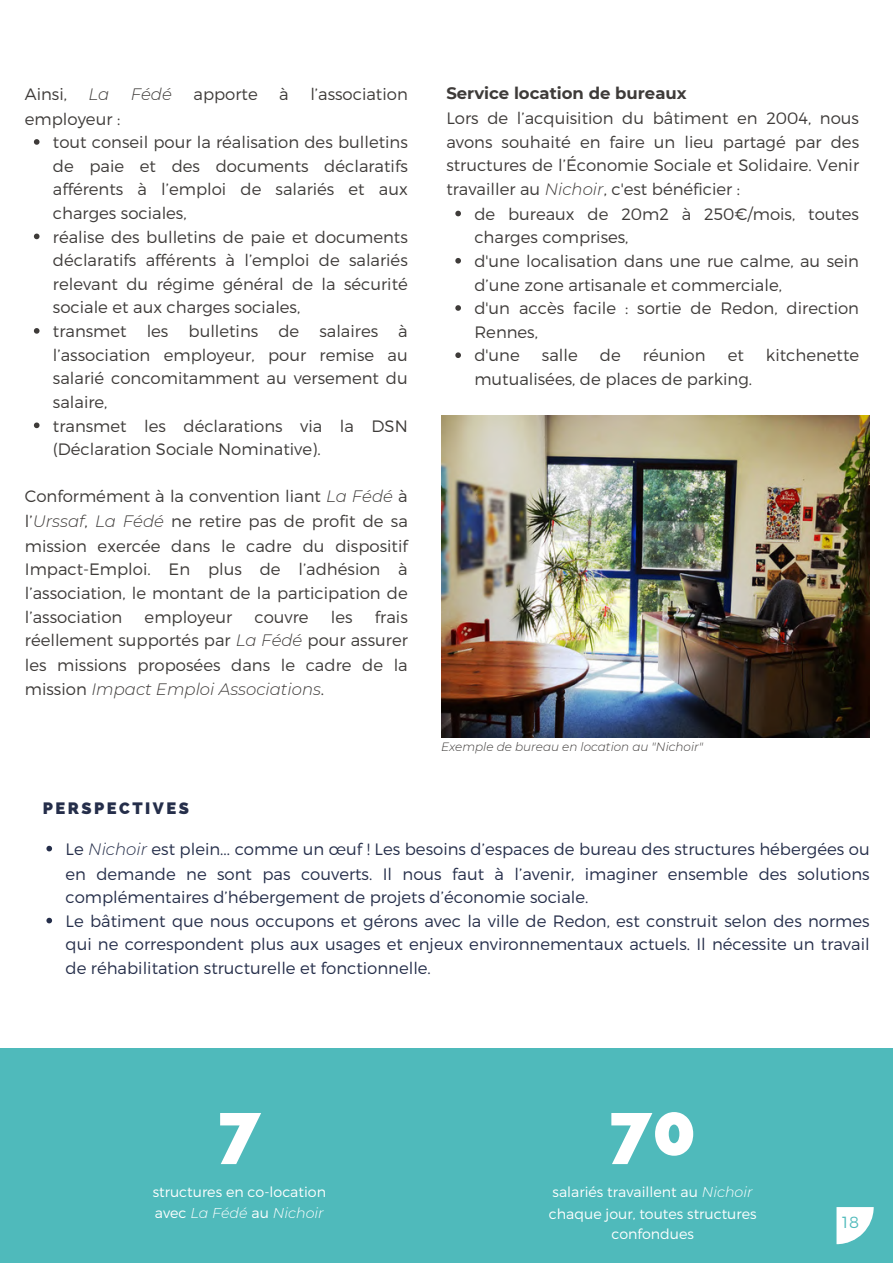
<style>
.page{position:relative;width:893px;height:1264px;background:#fff}
.page>*{position:absolute;margin:0;border:0;box-sizing:border-box;transform-origin:0 0}
.t1{font:800 72px "Raleway";color:#fff}
.t2{font:300 16.5px/23.5px "Montserrat";color:#3e3b39;text-align:justify}
.t3{font:300 16.5px/24.2px "Montserrat";color:#252e4a;text-align:justify}
.t4{font:700 16.5px "Montserrat";color:#3e3b39}
.t5{font:800 16.5px "Raleway";letter-spacing:.15em;color:#252e4a}
.t6{font:italic 300 16.5px "Montserrat";color:#3e3b39}
.t7{font:300 16.2px "Montserrat";color:#4fbabb}
.t8{font:300 14.25px/20.9px "Montserrat";color:#fff}
.t9{font:italic 300 12px "Montserrat";color:#3e3b39}
.s1{font-style:italic}
</style>
<div class="page">
<div style="left:0;top:1048px;width:892px;height:214px;background:#4fbabb"></div>
<svg style="left:836px;top:1207px;width:37px;height:37px"></svg>
<img style="left:441px;top:416px;width:428px;height:321px">
<svg style="left:46px;top:845px;width:6px;height:6px"></svg>
<svg style="left:46px;top:917px;width:6px;height:6px"></svg>
<svg style="left:34px;top:139px;width:5px;height:6px"></svg>
<svg style="left:34px;top:233px;width:5px;height:6px"></svg>
<svg style="left:34px;top:328px;width:5px;height:6px"></svg>
<svg style="left:34px;top:422px;width:5px;height:6px"></svg>
<svg style="left:455px;top:211px;width:6px;height:5px"></svg>
<svg style="left:455px;top:258px;width:6px;height:5px"></svg>
<svg style="left:455px;top:305px;width:6px;height:6px"></svg>
<svg style="left:455px;top:352px;width:6px;height:6px"></svg>
<p class="t2" style="left:25px;top:81px;width:44px">Ainsi,</p>
<p class="t6" style="left:89px;top:84px;width:22px">La</p>
<p class="t6" style="left:131px;top:84px;width:43px">Fédé</p>
<p class="t2" style="left:193px;top:81px;width:66px">apporte</p>
<p class="t2" style="left:279px;top:81px;width:11px">à</p>
<p class="t2" style="left:310px;top:81px;width:99px">l’association</p>
<p class="t2" style="left:25px;top:106px;width:97px">employeur :</p>
<p class="t2" style="left:53px;top:130px;width:356px">tout conseil pour la réalisation des bulletins de paie et des documents déclaratifs afférents à l’emploi de salariés et aux charges sociales,</p>
<p class="t2" style="left:53px;top:224px;width:356px">réalise des bulletins de paie et documents déclaratifs afférents à l’emploi de salariés relevant du régime général de la sécurité sociale et aux charges sociales,</p>
<p class="t2" style="left:53px;top:318px;width:356px">transmet les bulletins de salaires à l’association employeur, pour remise au salarié concomitamment au versement du salaire,</p>
<p class="t2" style="left:53px;top:413px;width:356px">transmet les déclarations via la DSN (Déclaration Sociale Nominative).</p>
<p class="t2" style="left:25px;top:483px;width:384px;line-height:24px">Conformément à la convention liant <span class="s1">La Fédé</span> à l’<span class="s1">Urssaf</span>, <span class="s1">La Fédé</span> ne retire pas de profit de sa mission exercée dans le cadre du dispositif Impact-Emploi. En plus de l’adhésion à l’association, le montant de la participation de l’association</p>
<p class="t2" style="left:25px;top:604px;width:384px;line-height:24px;text-indent:350px">frais réellement supportés par <span class="s1">La Fédé</span> pour assurer les missions proposées dans le cadre de la mission <span class="s1">Impact Emploi Associations</span>.</p>
<p class="t2" style="left:145px;top:604px;width:89px">employeur</p>
<p class="t2" style="left:254px;top:604px;width:56px">couvre</p>
<p class="t2" style="left:331px;top:604px;width:23px">les</p>
<p class="t5" style="left:43px;top:798px;width:148px">PERSPECTIVES</p>
<p class="t4" style="left:446px;top:83px;width:242px">Service location de bureaux</p>
<p class="t2" style="left:446px;top:106px;width:414px">Lors de l’acquisition du bâtiment en 2004, nous avons souhaité en faire un lieu partagé par des structures de l’Économie Sociale et Solidaire. Venir travailler au <span class="s1">Nichoir</span>, c'est bénéficier :</p>
<p class="t2" style="left:474px;top:201px;width:386px">de bureaux de 20m2 à 250€/mois, toutes charges comprises,</p>
<p class="t2" style="left:474px;top:248px;width:386px">d'une localisation dans une rue calme, au sein d’une zone artisanale et commerciale,</p>
<p class="t2" style="left:474px;top:296px;width:386px">d'un accès facile : sortie de Redon, direction<br>Rennes,</p>
<p class="t2" style="left:474px;top:343px;width:47px">d'une</p>
<p class="t2" style="left:542px;top:343px;width:37px">salle</p>
<p class="t2" style="left:599px;top:343px;width:22px">de</p>
<p class="t2" style="left:642px;top:343px;width:64px">réunion</p>
<p class="t2" style="left:727px;top:343px;width:18px">et</p>
<p class="t2" style="left:765px;top:343px;width:95px">kitchenette</p>
<p class="t2" style="left:474px;top:366px;width:279px">mutualisées, de places de parking.</p>
<p class="t9" style="left:441px;top:739px;width:263px">Exemple de bureau en location au "Nichoir"</p>
<p class="t3" style="left:65px;top:836px;width:805px">Le <span class="s1">Nichoir</span> est plein... comme un œuf ! Les besoins d’espaces de bureau des structures hébergées ou en demande ne sont pas couverts. Il nous faut à l’avenir, imaginer ensemble des solutions complémentaires d’hébergement de projets d’économie sociale.</p>
<p class="t3" style="left:65px;top:908px;width:805px;line-height:23.5px">Le bâtiment que nous occupons et gérons avec la ville de Redon, est construit selon des normes qui ne correspondent plus aux usages et enjeux environnementaux actuels. Il nécessite un travail de réhabilitation structurelle et fonctionnelle.</p>
<p class="t1" style="left:218px;top:1087px;width:44px">7</p>
<p class="t8" style="left:153px;top:1181px;width:175px;line-height:20.2px">structures en co-location avec <span class="s1">La Fédé</span> au <span class="s1">Nichoir</span></p>
<p class="t1" style="left:609px;top:1087px;width:88px">70</p>
<p class="t8" style="left:549px;top:1181px;width:209px;text-align:center">salariés travaillent au <span class="s1">Nichoir </span>chaque jour, toutes structures confondues</p>
<p class="t7" style="left:842px;top:1211px;width:18px">18</p>
<p class="t7" style="left:847px;top:1211px;width:11px">4</p>
</div>
